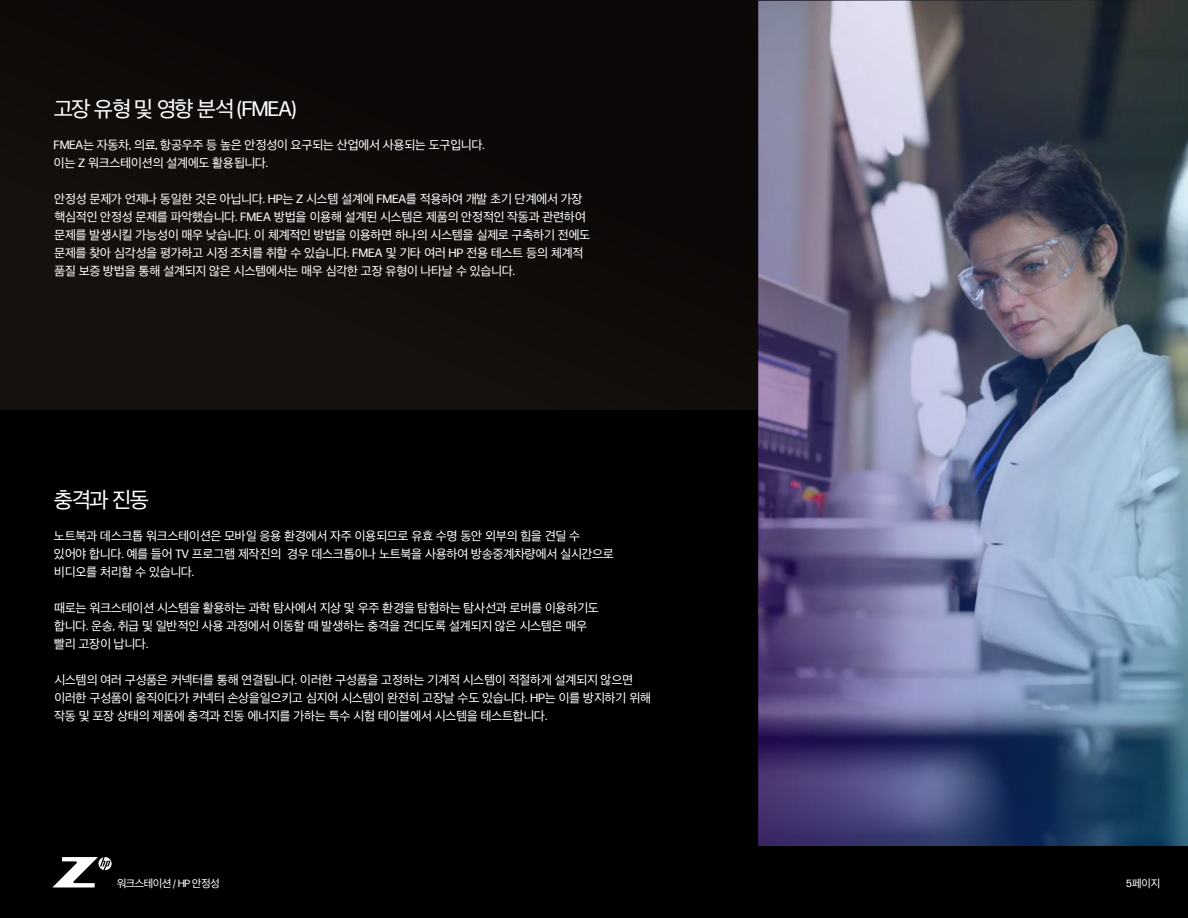
<style>
.page{position:relative;width:1188px;height:918px;background:#000}
.page>*{position:absolute;margin:0;border:0;box-sizing:border-box;transform-origin:0 0}
.t1{font:21px "Forma DJR Korean Display";letter-spacing:-.025em;color:#fff}
.t2{font:12px/18px "Forma DJR Korean Micro";letter-spacing:-.025em;color:#fff}
.t3{font:10.5px "Forma DJR Korean Display";letter-spacing:-.025em;color:#fff}
.t4{font:10.5px "Forma DJR Korean Micro";color:#fff}
</style>
<div class="page">
<div style="left:0;top:0;width:758px;height:410px;background:#100c0a"></div>
<img style="left:758px;top:0;width:430px;height:846px">
<svg style="left:53px;top:857px;width:59px;height:30px"></svg>
<h1 class="t1" style="left:54px;top:94px;width:244px">고장 유형 및 영향 분석 (FMEA)</h1>
<p class="t2" style="left:54px;top:135px;width:432px">FMEA는 자동차, 의료, 항공우주 등 높은 안정성이 요구되는 산업에서 사용되는 도구입니다. 이는 Z 워크스테이션의 설계에도 활용됩니다.</p>
<p class="t2" style="left:54px;top:189px;width:538px">안정성 문제가 언제나 동일한 것은 아닙니다. HP는 Z 시스템 설계에 FMEA를 적용하여 개발 초기 단계에서 가장 핵심적인 안정성 문제를 파악했습니다. FMEA 방법을 이용해 설계된 시스템은 제품의 안정적인 작동과 관련하여 문제를 발생시킬 가능성이 매우 낮습니다. 이 체계적인 방법을 이용하면 하나의 시스템을 실제로 구축하기 전에도 문제를 찾아 심각성을 평가하고 시정 조치를 취할 수 있습니다. FMEA 및 기타 여러 HP 전용 테스트 등의 체계적 품질 보증 방법을 통해 설계되지 않은 시스템에서는 매우 심각한 고장 유형이 나타날 수 있습니다.</p>
<h1 class="t1" style="left:54px;top:485px;width:96px">충격과 진동</h1>
<p class="t2" style="left:54px;top:526px;width:562px">노트북과 데스크톱 워크스테이션은 모바일 응용 환경에서 자주 이용되므로 유효 수명 동안 외부의 힘을 견딜 수 있어야 합니다. 예를 들어 TV 프로그램 제작진의 경우 데스크톱이나 노트북을 사용하여 방송중계차량에서 실시간으로 비디오를 처리할 수 있습니다.</p>
<p class="t2" style="left:54px;top:598px;width:546px">때로는 워크스테이션 시스템을 활용하는 과학 탐사에서 지상 및 우주 환경을 탐험하는 탐사선과 로버를 이용하기도 합니다. 운송, 취급 및 일반적인 사용 과정에서 이동할 때 발생하는 충격을 견디도록 설계되지 않은 시스템은 매우 빨리 고장이 납니다.</p>
<p class="t2" style="left:54px;top:670px;width:598px">시스템의 여러 구성품은 커넥터를 통해 연결됩니다. 이러한 구성품을 고정하는 기계적 시스템이 적절하게 설계되지 않으면 이러한 구성품이 움직이다가 커넥터 손상을일으키고 심지어 시스템이 완전히 고장날 수도 있습니다. HP는 이를 방지하기 위해 작동 및 포장 상태의 제품에 충격과 진동 에너지를 가하는 특수 시험 테이블에서 시스템을 테스트합니다.</p>
<p class="t3" style="left:117px;top:876px;width:104px">워크스테이션 / HP 안정성</p>
<p class="t4" style="left:1126px;top:876px;width:36px">5페이지</p>
</div>
